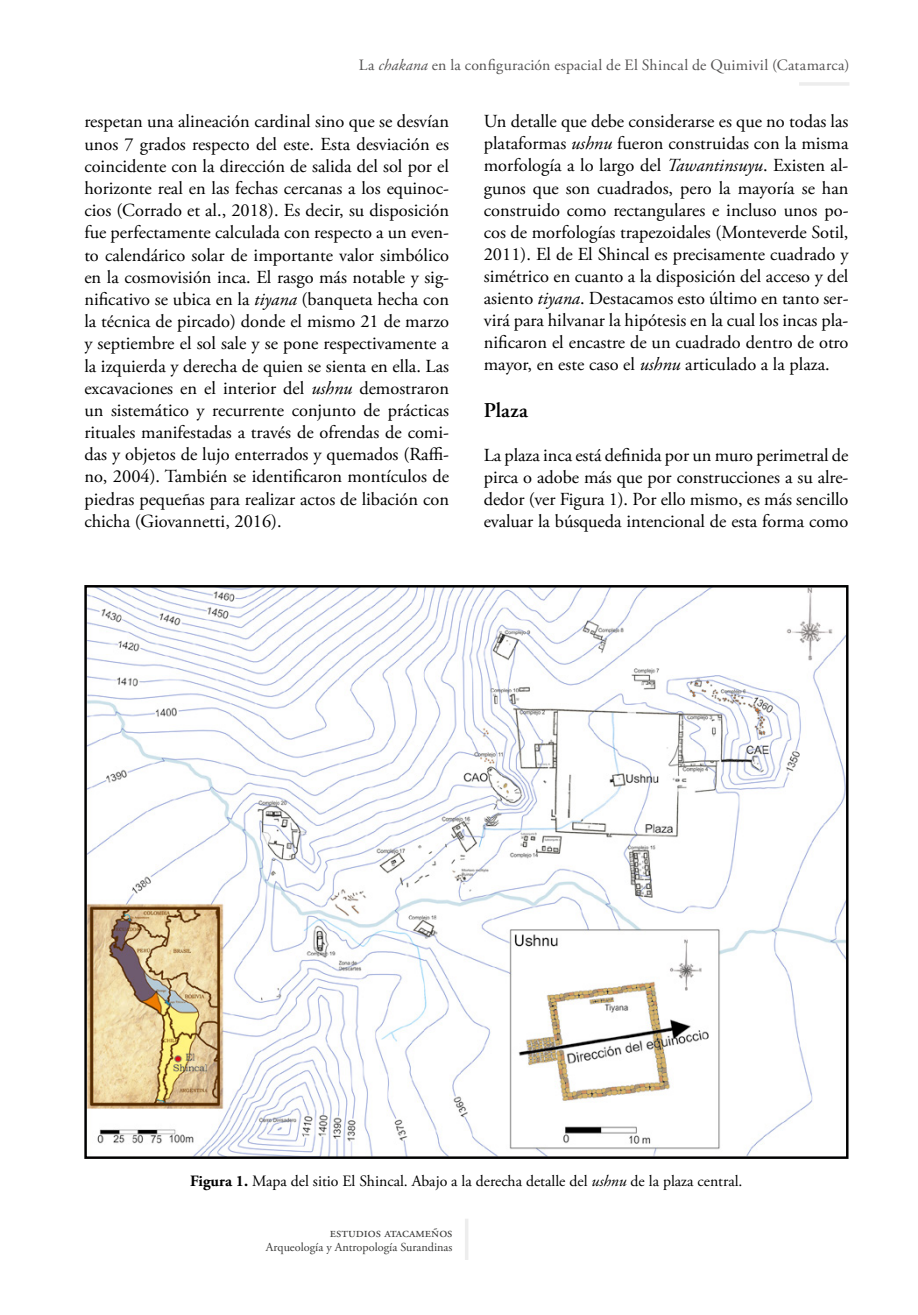
<style>
.page{position:relative;width:918px;height:1315px;background:#fff}
.page>*{position:absolute;margin:0;border:0;box-sizing:border-box;transform-origin:0 0}
.t1{font:600 21px "Adobe Garamond Pro";letter-spacing:.01em;color:#000}
.t2{font:18.38px/22.2px "Adobe Garamond Pro";color:#000;text-align:justify}
.t3{font:15.75px "Adobe Garamond Pro";color:#000}
.t4{font:15.75px "Adobe Garamond Pro";letter-spacing:.015em;color:#555454}
.t5{font:14px "Adobe Garamond Pro";color:#3c3c3b}
.t6{font:12.25px "Adobe Garamond Pro";color:#3c3c3b}
.s1{font-style:italic}
.s2{font-weight:700}
</style>
<div class="page">
<hr style="left:799px;top:82px;width:50px;height:4px;background:#ededed">
<hr style="left:465px;top:1218px;width:3px;height:42px;background:#ededed">
<img style="left:87px;top:588px;width:758px;height:568px">
<p class="t4" style="left:359px;top:55px;width:492px">La <span class="s1">chakana</span> en la configuración espacial de El Shincal de Quimivil (Catamarca)</p>
<p class="t2" style="left:84px;top:111px;width:366px">respetan una alineación cardinal sino que se desvían unos 7 grados respecto del este. Esta desviación es coincidente con la dirección de salida del sol por el horizonte real en las fechas cercanas a los equinoc&shy;cios (Corrado et al., 2018). Es decir, su disposición fue perfectamente calculada con respecto a un even&shy;to calendárico solar de importante valor simbólico en la cosmovisión inca. El rasgo más notable y sig&shy;nificativo se ubica en la <span class="s1">tiyana</span> (banqueta hecha con la técnica de pircado) donde el mismo 21 de marzo y septiembre el sol sale y se pone respectivamente a la izquierda y derecha de quien se sienta en ella. Las excavaciones en el interior del <span class="s1">ushnu</span> demostraron un sistemático y recurrente conjunto de prácticas rituales manifestadas a través de ofrendas de comi&shy;das y objetos de lujo enterrados y quemados (Raffi&shy;no, 2004). También se identificaron montículos de piedras pequeñas para realizar actos de libación con chicha (Giovannetti, 2016).</p>
<p class="t2" style="left:484px;top:111px;width:366px">Un detalle que debe considerarse es que no todas las plataformas <span class="s1">ushnu</span> fueron construidas con la misma morfología a lo largo del <span class="s1">Tawantinsuyu</span>. Existen al&shy;gunos que son cuadrados, pero la mayoría se han construido como rectangulares e incluso unos po&shy;cos de morfologías trapezoidales (Monteverde Sotil, 2011). El de El Shincal es precisamente cuadrado y simétrico en cuanto a la disposición del acceso y del asiento <span class="s1">tiyana</span>. Destacamos esto último en tanto ser&shy;virá para hilvanar la hipótesis en la cual los incas pla&shy;nificaron el encastre de un cuadrado dentro de otro mayor, en este caso el <span class="s1">ushnu</span> articulado a la plaza.</p>
<p class="t1" style="left:484px;top:398px;width:46px">Plaza</p>
<p class="t2" style="left:484px;top:444px;width:366px">La plaza inca está definida por un muro perimetral de pirca o adobe más que por construcciones a su alre&shy;dedor (ver Figura 1). Por ello mismo, es más sencillo evaluar la búsqueda intencional de esta forma como</p>
<p class="t3" style="left:190px;top:1171px;width:554px"><span class="s2">Figura 1.</span> Mapa del sitio El Shincal. Abajo a la derecha detalle del <span class="s1">ushnu</span> de la plaza central.</p>
<p class="t5" style="left:330px;top:1224px;width:124px">estudios atacameños</p>
<p class="t6" style="left:266px;top:1240px;width:188px">Arqueología y Antropología Surandinas</p>
</div>
